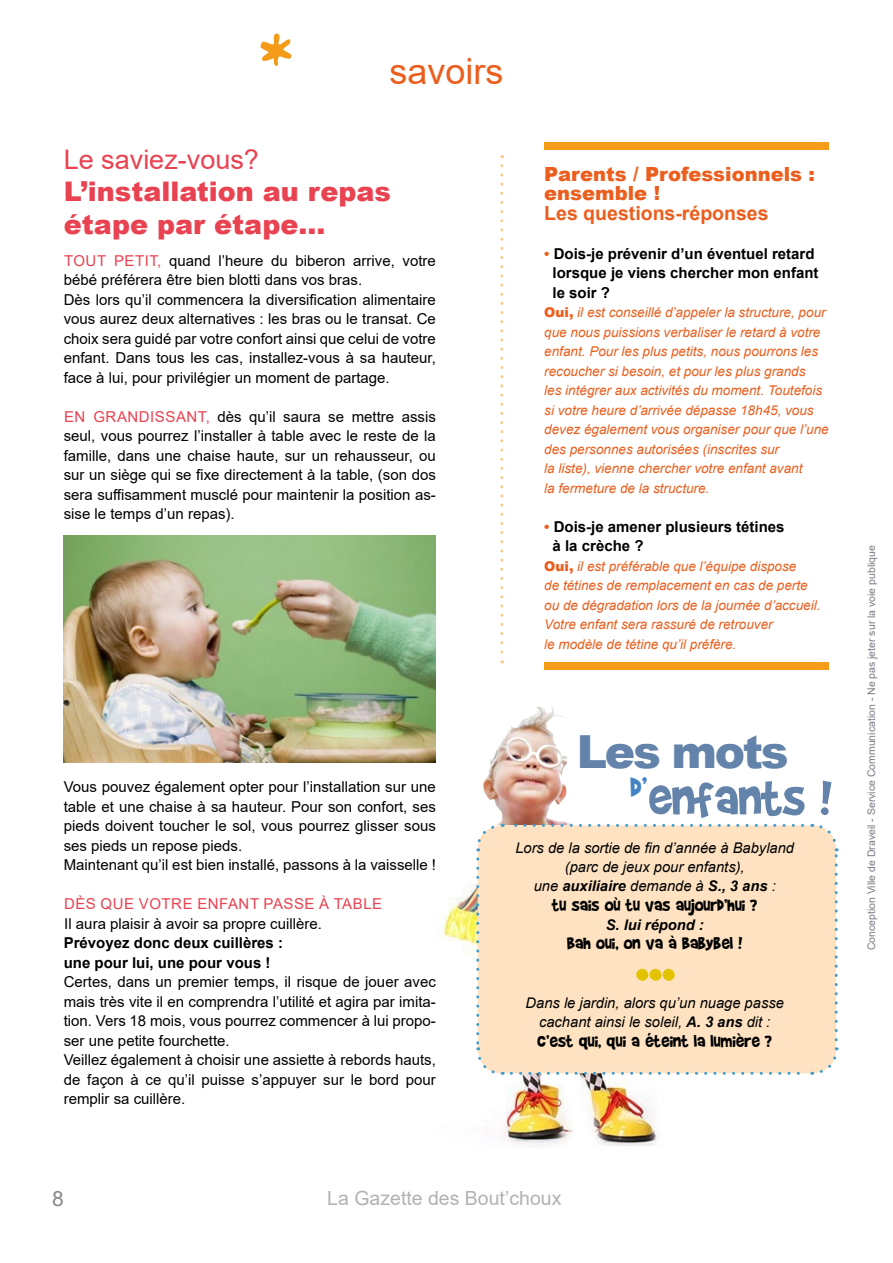
<style>
.page{position:relative;width:893px;height:1263px;background:#fff}
.page>*{position:absolute;margin:0;border:0;box-sizing:border-box;transform-origin:0 0}
.t1{font:84px "Brady Bunch Remastered";color:#e3c300}
.t2{font:54.45px "Brady Bunch Remastered";color:#6483ab}
.t3{font:900 45.6px "Arial";letter-spacing:-.05em;color:#6483ab}
.t4{font:36px "Arial";color:#eb5e1d}
.t5{font:900 27px/32.4px "Arial";color:#e94251}
.t6{font:27px "Arial";color:#e94251}
.t7{font:21px "Arial";color:#878787}
.t8{font:900 19.5px/19.5px "Arial";color:#eb5e1d}
.t9{font:19.5px "Arial";color:#b3b2b2}
.t10{font:700 19.5px "Arial";color:#eb5e1d}
.t11{font:19.05px "Brady Bunch Remastered";color:#000}
.t12{font:15px/19.5px "Arial";color:#000}
.t13{font:700 15px/19.5px "Arial";color:#000}
.t14{font:15px "Arial";letter-spacing:.035em;color:#e94251}
.t15{font:italic 14.7px/19px "Arial";color:#000;text-align:center}
.t16{font:italic 700 14.7px "Arial";color:#000}
.t17{font:italic 13.5px/19.5px "Arial";color:#eb5e1d}
.t18{font:10.5px "Arial";color:#7d7b87}
.s1{color:#e94251}
.s2{color:#eb5e1d}
.s3{font-weight:900;font-style:normal}
.s4{font-weight:700}
</style>
<div class="page">
<img style="left:438px;top:858px;width:135px;height:287px">
<img style="left:580px;top:1075px;width:79px;height:70px">
<img style="left:483px;top:707px;width:86px;height:116px">
<div style="left:478px;top:825px;width:358px;height:248px;background:#fee2c1;border-radius:24px"></div>
<svg style="left:476px;top:859px;width:27px;height:217px"></svg>
<svg style="left:511px;top:1047px;width:328px;height:28px"></svg>
<svg style="left:812px;top:823px;width:26px;height:217px"></svg>
<svg style="left:476px;top:823px;width:327px;height:28px"></svg>
<div style="left:544px;top:142px;width:285px;height:7px;background:#f59b1a"></div>
<div style="left:544px;top:663px;width:285px;height:7px;background:#f59b1a"></div>
<svg style="left:500px;top:166px;width:3px;height:497px"></svg>
<img style="left:64px;top:536px;width:372px;height:226px">
<h3 class="t4" style="left:389px;top:46px;width:116px">savoirs</h3>
<h3 class="t6" style="left:64px;top:141px;width:197px">Le saviez-vous?</h3>
<h3 class="t5" style="left:64px;top:175px;width:329px">L’installation au repas étape par étape...</h3>
<p class="t12" style="left:64px;top:251px;width:374px"><span class="s1">TOUT PETIT,</span> quand l’heure du biberon arrive, votre bébé préférera être bien blotti dans vos bras.<br>Dès lors qu’il commencera la diversification alimentaire vous aurez deux alternatives : les bras ou le transat. Ce choix sera guidé par votre confort ainsi que celui de votre enfant. Dans tous les cas, installez-vous à sa hauteur, face à lui, pour privilégier un moment de partage.</p>
<p class="t12" style="left:64px;top:407px;width:374px;text-align:justify"><span class="s1">EN GRANDISSANT,</span> dès qu’il saura se mettre assis seul, vous pourrez l’installer à table avec le reste de la famille, dans une chaise haute, sur un rehausseur, ou sur un siège qui se fixe directement à la table, (son dos sera suffisamment musclé pour maintenir la position as&shy;sise le temps d’un repas).</p>
<h3 class="t8" style="left:544px;top:163px;width:272px">Parents / Professionnels : ensemble !</h3>
<h3 class="t10" style="left:544px;top:199px;width:226px">Les questions-réponses</h3>
<p class="t13" style="left:553px;top:244px;width:267px;text-indent:-8px"><span class="s2">•</span> Dois-je prévenir d’un éventuel retard lorsque je viens chercher mon enfant le soir ?</p>
<p class="t17" style="left:544px;top:303px;width:286px"><span class="s3">Oui,</span> il est conseillé d’appeler la structure, pour que nous puissions verbaliser le retard à votre enfant. Pour les plus petits, nous pourrons les recoucher si besoin, et pour les plus grands<br>les intégrer aux activités du moment. Toutefois si votre heure d’arrivée dépasse 18h45, vous devez également vous organiser pour que l’une des personnes autorisées (inscrites sur<br>la liste), vienne chercher votre enfant avant<br>la fermeture de la structure.</p>
<p class="t13" style="left:553px;top:517px;width:233px;text-indent:-8px"><span class="s2">•</span> Dois-je amener plusieurs tétines à la crèche ?</p>
<p class="t17" style="left:544px;top:556px;width:278px"><span class="s3">Oui,</span> il est préférable que l’équipe dispose<br>de tétines de remplacement en cas de perte ou de dégradation lors de la journée d’accueil.<br>Votre enfant sera rassuré de retrouver<br>le modèle de tétine qu’il préfère.</p>
<p class="t12" style="left:64px;top:777px;width:374px">Vous pouvez également opter pour l’installation sur une table et une chaise à sa hauteur. Pour son confort, ses pieds doivent toucher le sol, vous pourrez glisser sous ses pieds un repose pieds.<br>Maintenant qu’il est bien installé, passons à la vaisselle !</p>
<p class="t14" style="left:64px;top:894px;width:320px">DÈS QUE VOTRE ENFANT PASSE À TABLE</p>
<p class="t12" style="left:64px;top:914px;width:259px">Il aura plaisir à avoir sa propre cuillère.</p>
<p class="t13" style="left:64px;top:933px;width:221px">Prévoyez donc deux cuillères : une pour lui, une pour vous !</p>
<p class="t12" style="left:64px;top:972px;width:374px">Certes, dans un premier temps, il risque de jouer avec mais très vite il en comprendra l’utilité et agira par imita&shy;tion. Vers 18 mois, vous pourrez commencer à lui propo&shy;ser une petite fourchette.<br>Veillez également à choisir une assiette à rebords hauts, de façon à ce qu’il puisse s’appuyer sur le bord pour remplir sa cuillère.</p>
<h3 class="t3" style="left:577px;top:718px;width:213px">Les mots</h3>
<h2 class="t2" style="left:631px;top:770px;width:202px"><sup>d’</sup>enfants !</h2>
<p class="t15" style="left:515px;top:839px;width:280px">Lors de la sortie de fin d’année à Babyland (parc de jeux pour enfants),<br>une <span class="s4">auxiliaire</span> demande à <span class="s4">S., 3 ans</span> :</p>
<p class="t11" style="left:552px;top:895px;width:207px">tu sais où tu vas aujourd’hui ?</p>
<p class="t16" style="left:606px;top:915px;width:100px">S. lui répond :</p>
<p class="t11" style="left:567px;top:933px;width:177px">Bah oui, on va à Babybel !</p>
<h1 class="t1" style="left:635px;top:911px;width:41px">...</h1>
<p class="t15" style="left:526px;top:994px;width:260px">Dans le jardin, alors qu’un nuage passe cachant ainsi le soleil, <span class="s4">A. 3 ans</span> dit :</p>
<p class="t11" style="left:537px;top:1031px;width:236px">c’est qui, qui a éteint la lumière ?</p>
<h3 class="t7" style="left:52px;top:1184px;width:13px">8</h3>
<h3 class="t9" style="left:327px;top:1184px;width:236px">La Gazette des Bout’choux</h3>
<p class="t18" style="left:864px;top:950px;width:407px;rotate:-90deg">Conception Ville de Draveil - Service Communication - Ne pas jeter sur la voie publique</p>
</div>
